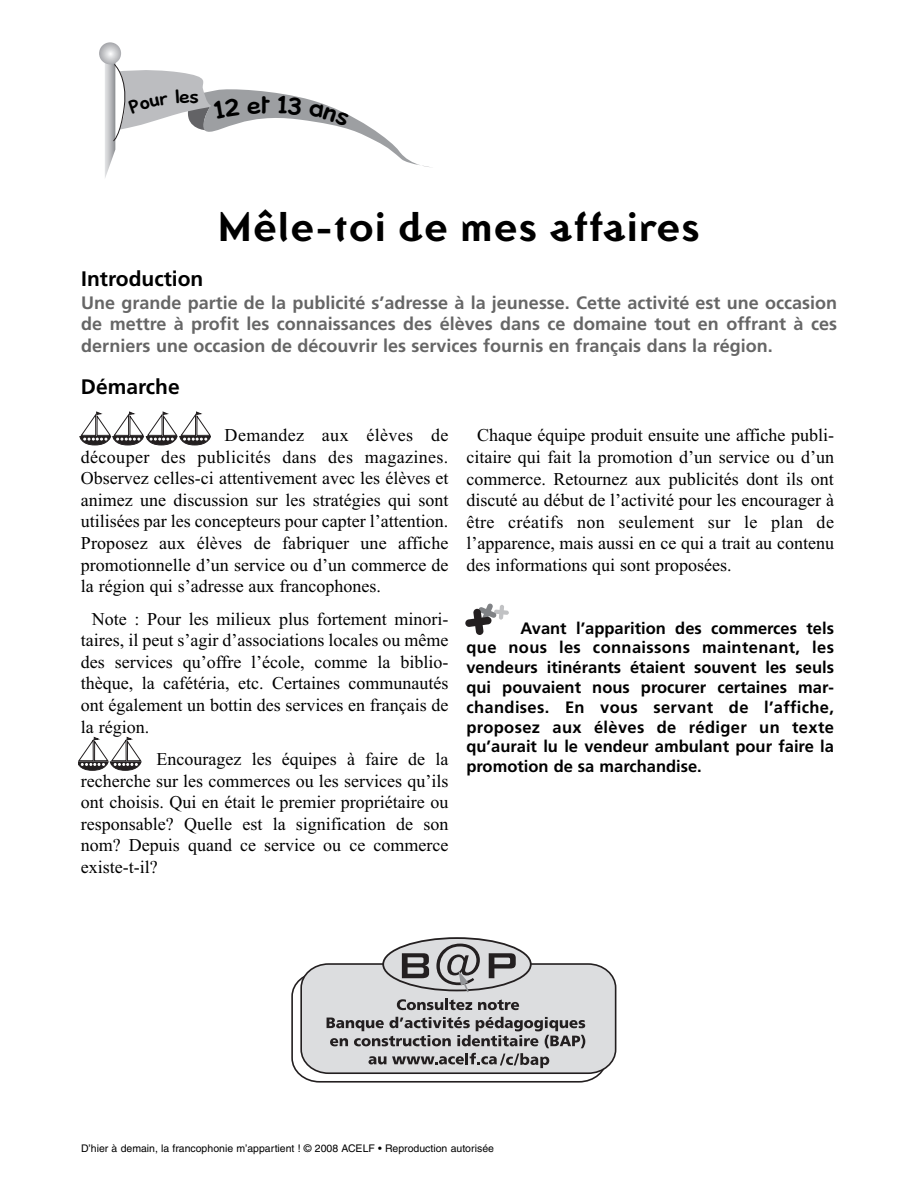
<style>
.page{position:relative;width:918px;height:1188px;background:#fff}
.page>*{position:absolute;margin:0;border:0;box-sizing:border-box;transform-origin:0 0}
.t1{font:700 42px "Ottomat";color:#000}
.t2{font:22.95px "Kronika";color:#000}
.t3{font:700 21px "Frutiger";color:#000}
.t4{font:18px/21.6px "Times New Roman";color:#000;text-align:justify}
.t5{font:700 18px/21.6px "Frutiger";color:#666;text-align:justify}
.t6{font:700 16.5px/19.8px "Frutiger";color:#000;text-align:justify}
.t7{font:10.5px "Helvetica";color:#000}
</style>
<div class="page">
<svg style="left:99px;top:42px;width:22px;height:22px"></svg>
<svg style="left:78px;top:737px;width:64px;height:34px"></svg>
<svg style="left:80px;top:412px;width:131px;height:33px"></svg>
<svg style="left:465px;top:604px;width:44px;height:31px"></svg>
<svg style="left:383px;top:938px;width:148px;height:52px"></svg>
<svg style="left:291px;top:944px;width:325px;height:139px"></svg>
<svg style="left:105px;top:61px;width:324px;height:117px"></svg>
<p class="t2" style="left:262px;top:92px;width:10px">t</p>
<h1 class="t1" style="left:218px;top:202px;width:484px">Mêle-toi de mes affaires</h1>
<p class="t3" style="left:81px;top:270px;width:124px">Introduction</p>
<p class="t5" style="left:81px;top:293px;width:757px">Une grande partie de la publicité s’adresse à la jeunesse. Cette activité est une occasion de mettre à profit les connaissances des élèves dans ce domaine tout en offrant à ces derniers une occasion de découvrir les services fournis en français dans la région.</p>
<p class="t3" style="left:81px;top:378px;width:100px">Démarche</p>
<p class="t4" style="left:81px;top:424px;width:369px;text-indent:144px">Demandez aux élèves de découper des publicités dans des magazines.<br>Observez celles-ci attentivement avec les élèves et animez une discussion sur les stratégies qui sont utilisées par les concepteurs pour capter l’attention.<br>Proposez aux élèves de fabriquer une affiche promotionnelle d’un service ou d’un commerce de la région qui s’adresse aux francophones.</p>
<p class="t4" style="left:81px;top:608px;width:369px;text-indent:11px">Note : Pour les milieux plus fortement minori&shy;taires, il peut s’agir d’associations locales ou même des services qu’offre l’école, comme la biblio&shy;thèque, la cafétéria, etc. Certaines communautés ont également un bottin des services en français de la région.</p>
<p class="t4" style="left:81px;top:748px;width:369px;text-indent:76px">Encouragez les équipes à faire de la recherche sur les commerces ou les services qu’ils ont choisis. Qui en était le premier propriétaire ou responsable? Quelle est la signification de son nom? Depuis quand ce service ou ce commerce existe-t-il?</p>
<p class="t4" style="left:466px;top:424px;width:369px;text-indent:11px">Chaque équipe produit ensuite une affiche publi&shy;citaire qui fait la promotion d’un service ou d’un commerce. Retournez aux publicités dont ils ont discuté au début de l’activité pour les encourager à être créatifs non seulement sur le plan de l’apparence, mais aussi en ce qui a trait au contenu des informations qui sont proposées.</p>
<p class="t6" style="left:466px;top:619px;width:369px;text-indent:54px">Avant l’apparition des commerces tels que nous les connaissons maintenant, les vendeurs itinérants étaient souvent les seuls qui pouvaient nous procurer certaines mar&shy;chandises. En vous servant de l’affiche, proposez aux élèves de rédiger un texte qu’aurait lu le vendeur ambulant pour faire la promotion de sa marchandise.</p>
<p class="t7" style="left:81px;top:1145px;width:415px">D’hier à demain, la francophonie m’appartient ! © 2008 ACELF • Reproduction autorisée</p>
</div>
